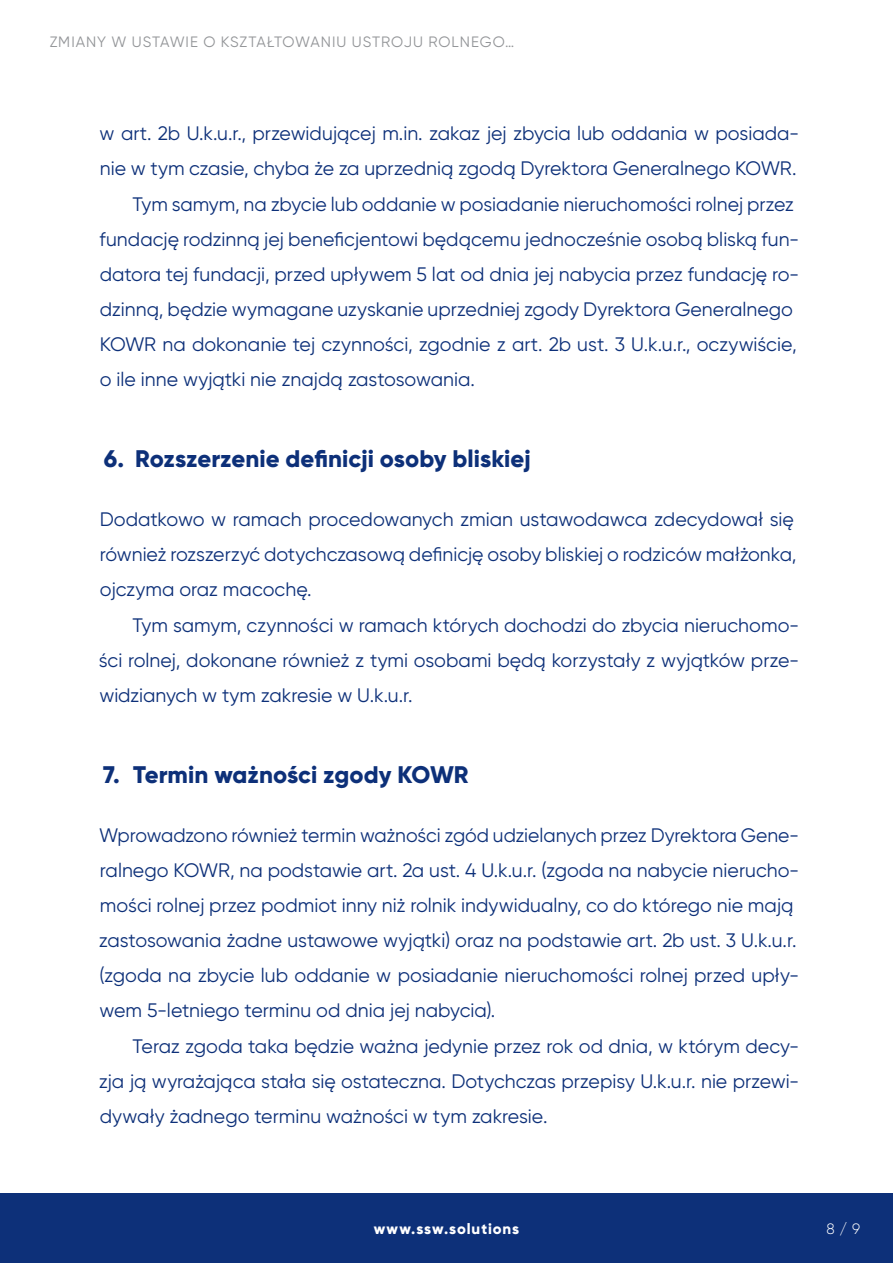
<style>
.page{position:relative;width:893px;height:1263px;background:#fff}
.page>*{position:absolute;margin:0;border:0;box-sizing:border-box;transform-origin:0 0}
.t1{font:800 24px "Gilroy";color:#0d3079}
.t2{font:19.5px/35.1px "Gilroy";color:#0d3079}
.t3{font:15px "Gilroy";letter-spacing:.06em;color:#939598}
.t4{font:800 15px "Gilroy";letter-spacing:.06em;color:#fff}
.t5{font:300 15px "Gilroy";color:#fff}
</style>
<div class="page">
<div style="left:0;top:1193px;width:893px;height:70px;background:#0d3079"></div>
<p class="t3" style="left:50px;top:33px;width:466px">Zmiany w ustawie o kształtowaniu ustroju rolnego…</p>
<p class="t2" style="left:100px;top:116px;width:701px">w art. 2b U.k.u.r., przewidującej m.in. zakaz jej zbycia lub oddania w posiada&shy;nie w tym czasie, chyba że za uprzednią zgodą Dyrektora Generalnego KOWR</p>
<p class="t2" style="left:792px;top:151px;width:6px">.</p>
<p class="t2" style="left:133px;top:186px;width:663px">Tym samym, na zbycie lub oddanie w posiadanie nieruchomości rolnej przez</p>
<p class="t2" style="left:100px;top:221px;width:701px">fundację rodzinną jej beneficjentowi będącemu jednocześnie osobą bliską fun-</p>
<p class="t2" style="left:100px;top:256px;width:701px">datora tej fundacji, przed upływem 5 lat od dnia jej nabycia przez fundację ro-</p>
<p class="t2" style="left:100px;top:291px;width:695px">dzinną, będzie wymagane uzyskanie uprzedniej zgody Dyrektora Generalnego</p>
<p class="t2" style="left:100px;top:326px;width:15px">KOWR</p>
<p class="t2" style="left:100px;top:326px;width:698px;text-indent:63px">na dokonanie tej czynności, zgodnie z art. 2b ust. 3 U.k.u.r., oczywiście, o ile inne wyjątki nie znajdą zastosowania.</p>
<p class="t1" style="left:104px;top:444px;width:428px">6. Rozszerzenie definicji osoby bliskiej</p>
<p class="t2" style="left:100px;top:502px;width:698px">Dodatkowo w ramach procedowanych zmian ustawodawca zdecydował się również rozszerzyć dotychczasową definicję osoby bliskiej o rodziców małżonka, ojczyma oraz macochę.</p>
<p class="t2" style="left:99px;top:607px;width:702px;text-align:justify;text-indent:34px">Tym samym, czynności w ramach których dochodzi do zbycia nieruchomo&shy;ści rolnej, dokonane również z tymi osobami będą korzystały z wyjątków prze&shy;widzianych w tym zakresie w U.k.u.r.</p>
<p class="t1" style="left:103px;top:759px;width:367px">7. Termin ważności zgody KOWR</p>
<p class="t2" style="left:99px;top:817px;width:702px">Wprowadzono również termin ważności zgód udzielanych przez Dyrektora Gene&shy;ralnego KOWR</p>
<p class="t2" style="left:99px;top:852px;width:702px;text-indent:131px">, na podstawie art. 2a ust. 4 U.k.u.r. (zgoda na nabycie nierucho&shy;mości rolnej przez podmiot inny niż rolnik indywidualny, co do którego nie mają zastosowania żadne ustawowe wyjątki) oraz na podstawie art. 2b ust. 3 U.k.u.r. (zgoda na zbycie lub oddanie w posiadanie nieruchomości rolnej przed upły&shy;wem 5-letniego terminu od dnia jej nabycia).</p>
<p class="t2" style="left:99px;top:1028px;width:702px;text-align:justify;text-indent:34px">Teraz zgoda taka będzie ważna jedynie przez rok od dnia, w którym decy&shy;zja ją wyrażająca stała się ostateczna. Dotychczas przepisy U.k.u.r. nie przewi&shy;dywały żadnego terminu ważności w tym zakresie.</p>
<p class="t4" style="left:374px;top:1219px;width:147px">www.ssw.solutions</p>
<p class="t5" style="left:826px;top:1219px;width:35px">8 / 9</p>
</div>
